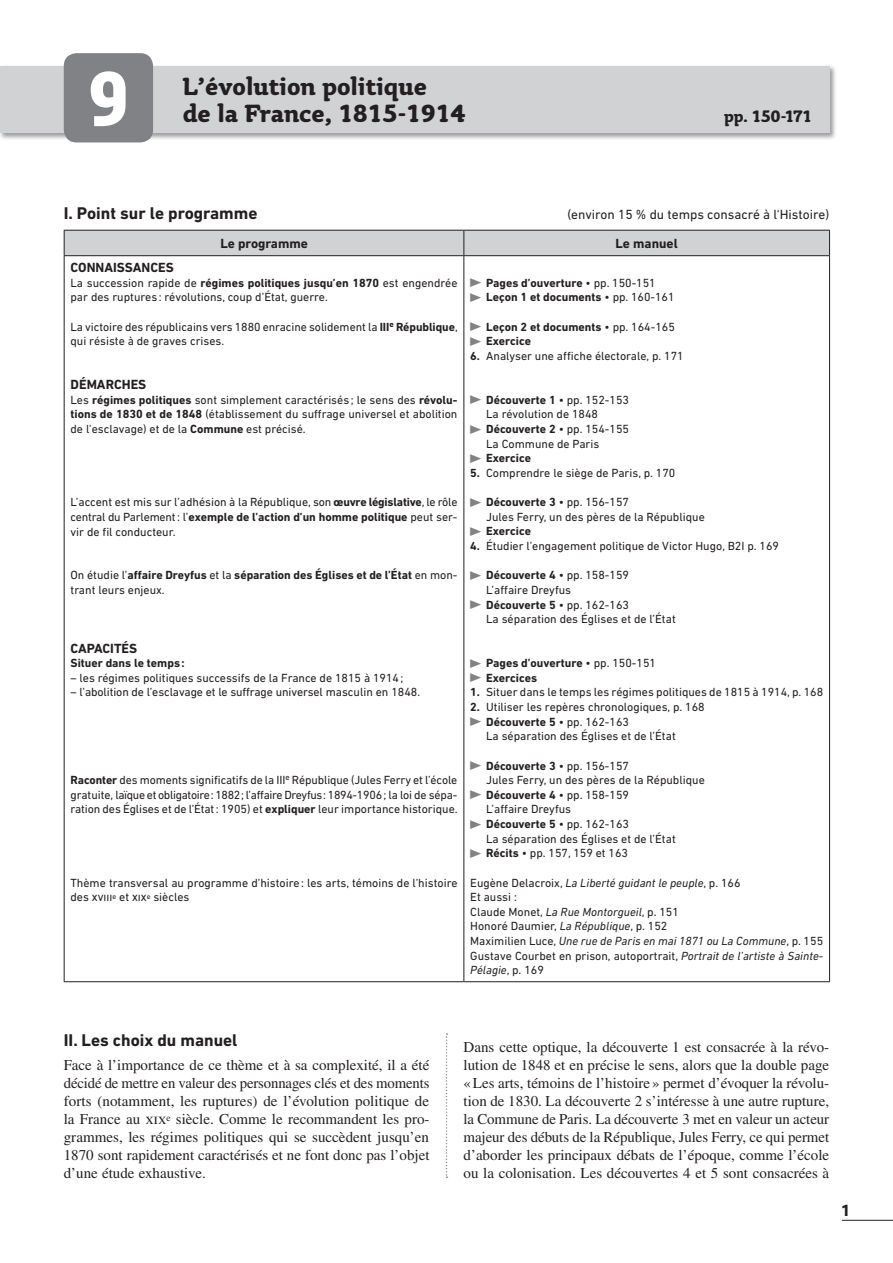
<style>
.page{position:relative;width:893px;height:1263px;background:#fff}
.page>*{position:absolute;margin:0;border:0;box-sizing:border-box;transform-origin:0 0}
.t1{font:700 73.2px "Sansa Con Pro";color:#fff}
.t2{font:700 27px "Tyke ITC Std";color:#231f20}
.t3{font:700 18px "Tyke ITC Std";letter-spacing:-.03em;color:#231f20}
.t4{font:700 17.25px "DIN Next LT Pro";color:#231f20}
.t5{font:15px/18px "Times LT Std";color:#231f20;text-align:justify}
.t6{font:700 15px "Sansa Con Pro";color:#231f20}
.t7{font:700 13.5px "DIN Next LT Pro";color:#231f20}
.t8{font:13.5px "DIN Next LT Pro";color:#231f20}
.t9{font:12px/14.7px "DIN Next LT Pro";color:#231f20}
.t10{font:700 12px/14.7px "DIN Next LT Pro";color:#231f20}
.s1{font-weight:700}
.s2{font-family:"Universal Std Newswith Comm Pi";font-weight:400;font-size:9px;color:#808285}
.s3{font-weight:400}
.s4{font-family:"DIN Next Rounded LT Pro";font-weight:700}
.s5{font-family:"Universal Std Newswith Comm Pi";font-size:9px;color:#808285}
.s6{font-style:italic}
</style>
<div class="page">
<div style="left:0;top:64px;width:837px;height:77px;background:#231f20;opacity:.45"></div>
<div style="left:0;top:66px;width:829px;height:67px;background:#d1d2d4"></div>
<div style="left:64px;top:53px;width:89px;height:89px;background:#808285;border-radius:13px"></div>
<hr style="left:842px;top:1220px;width:51px;height:1px;background:#231f20">
<svg style="left:446px;top:1033px;width:1px;height:145px"></svg>
<div style="left:64px;top:230px;width:766px;height:25px;background:#d1d2d4"></div>
<hr style="left:64px;top:981px;width:400px;height:1px;background:#231f20">
<hr style="left:64px;top:255px;width:400px;height:1px;background:#231f20">
<hr style="left:64px;top:256px;width:1px;height:725px;background:#231f20">
<hr style="left:464px;top:255px;width:366px;height:1px;background:#231f20">
<hr style="left:463px;top:256px;width:1px;height:725px;background:#231f20">
<hr style="left:829px;top:256px;width:1px;height:725px;background:#231f20">
<hr style="left:464px;top:981px;width:366px;height:1px;background:#231f20">
<h1 class="t1" style="left:89px;top:51px;width:40px">9</h1>
<h2 class="t2" style="left:183px;top:71px;width:246px">L’évolution politique</h2>
<h2 class="t2" style="left:183px;top:98px;width:284px">de la France, 1815-1914</h2>
<h3 class="t3" style="left:724px;top:106px;width:90px">pp. 150-171</h3>
<h3 class="t4" style="left:64px;top:203px;width:195px">I. Point sur le programme</h3>
<p class="t8" style="left:567px;top:207px;width:263px">(environ 15 % du temps consacré à l‘Histoire)</p>
<p class="t7" style="left:220px;top:235px;width:89px">Le programme</p>
<p class="t7" style="left:615px;top:235px;width:64px">Le manuel</p>
<p class="t7" style="left:71px;top:260px;width:105px">connaissances</p>
<p class="t9" style="left:71px;top:275px;width:388px">La succession rapide de <span class="s1">régimes politiques jusqu’en 1870</span> est engendrée par des ruptures : révolutions, coup d’État, guerre.</p>
<p class="t9" style="left:71px;top:319px;width:389px">La victoire des républicains vers 1880 enracine solidement la <span class="s1">III</span><sup>e</sup> <span class="s1">République</span>, qui résiste à de graves crises.</p>
<p class="t7" style="left:71px;top:377px;width:77px">démarches</p>
<p class="t9" style="left:71px;top:392px;width:388px;text-align:justify">Les <span class="s1">régimes politiques</span> sont simplement caractérisés ; le sens des <span class="s1">révolu&shy;tions de 1830 et de 1848</span> (établissement du suffrage universel et abolition de l’esclavage) et de la <span class="s1">Commune</span> est précisé.</p>
<p class="t10" style="left:470px;top:275px;width:206px"><span class="s2">▶</span> Pages d’ouverture <span class="s3">• pp. 150-151<br></span><span class="s2">▶</span> Leçon 1 et documents <span class="s3">• pp. 160-161</span></p>
<p class="t10" style="left:470px;top:319px;width:206px"><span class="s2">▶</span> Leçon 2 et documents <span class="s3">• pp. 164-165 </span><span class="s2">▶</span> Exercice</p>
<p class="t9" style="left:470px;top:348px;width:215px"><span class="s4">6.</span> Analyser une affiche électorale, p. 171</p>
<p class="t10" style="left:470px;top:392px;width:160px"><span class="s2">▶</span> Découverte 1 <span class="s3">• pp. 152-153</span></p>
<p class="t9" style="left:486px;top:407px;width:113px">La révolution de 1848</p>
<p class="t10" style="left:470px;top:422px;width:160px"><span class="s2">▶</span> Découverte 2 <span class="s3">• pp. 154-155</span></p>
<p class="t9" style="left:486px;top:436px;width:115px">La Commune de Paris</p>
<p class="t10" style="left:470px;top:451px;width:62px"><span class="s2">▶</span> Exercice</p>
<p class="t9" style="left:470px;top:465px;width:207px"><span class="s4">5.</span> Comprendre le siège de Paris, p. 170</p>
<p class="t10" style="left:470px;top:495px;width:160px"><span class="s2">▶</span> Découverte 3 <span class="s3">• pp. 156-157</span></p>
<p class="t9" style="left:486px;top:509px;width:220px">Jules Ferry, un des pères de la République</p>
<p class="t10" style="left:470px;top:524px;width:62px"><span class="s2">▶</span> Exercice</p>
<p class="t9" style="left:470px;top:538px;width:310px"><span class="s4">4.</span> Étudier l’engagement politique de Victor Hugo, B2I p. 169</p>
<p class="t10" style="left:470px;top:568px;width:160px"><span class="s2">▶</span> Découverte 4 <span class="s3">• pp. 158-159</span></p>
<p class="t9" style="left:486px;top:582px;width:86px">L’affaire Dreyfus</p>
<p class="t10" style="left:470px;top:597px;width:160px"><span class="s2">▶</span> Découverte 5 <span class="s3">• pp. 162-163</span></p>
<p class="t9" style="left:486px;top:612px;width:191px">La séparation des Églises et de l’État</p>
<p class="t10" style="left:470px;top:656px;width:187px"><span class="s2">▶</span> Pages d’ouverture <span class="s3">• pp. 150-151 </span><span class="s2">▶</span> Exercices</p>
<p class="t9" style="left:470px;top:685px;width:354px"><span class="s4">1.</span> Situer dans le temps les régimes politiques de 1815 à 1914, p. 168</p>
<p class="t9" style="left:470px;top:699px;width:236px"><span class="s4">2.</span> Utiliser les repères chronologiques, p. 168</p>
<p class="t10" style="left:470px;top:714px;width:160px"><span class="s2">▶</span> Découverte 5 <span class="s3">• pp. 162-163</span></p>
<p class="t9" style="left:486px;top:729px;width:191px">La séparation des Églises et de l’État</p>
<p class="t10" style="left:470px;top:758px;width:160px"><span class="s2">▶</span> Découverte 3 <span class="s3">• pp. 156-157</span></p>
<p class="t9" style="left:486px;top:772px;width:220px">Jules Ferry, un des pères de la République</p>
<p class="t10" style="left:470px;top:787px;width:160px"><span class="s2">▶</span> Découverte 4 <span class="s3">• pp. 158-159</span></p>
<p class="t9" style="left:486px;top:802px;width:86px">L’affaire Dreyfus</p>
<p class="t10" style="left:470px;top:816px;width:160px"><span class="s2">▶</span> Découverte 5 <span class="s3">• pp. 162-163</span></p>
<p class="t9" style="left:486px;top:831px;width:191px">La séparation des Églises et de l’État</p>
<p class="t9" style="left:470px;top:846px;width:159px"><span class="s5">▶</span> <span class="s1">Récits</span> • pp. 157, 159 et 163</p>
<p class="t9" style="left:470px;top:875px;width:354px">Eugène Delacroix, <span class="s6">La Liberté guidant le peuple</span>, p. 166<br>Et aussi :<br>Claude Monet, <span class="s6">La Rue Montorgueil</span>, p. 151<br>Honoré Daumier, <span class="s6">La République</span>, p. 152<br>Maximilien Luce, <span class="s6">Une rue de Paris en mai 1871 ou La Commune</span>, p. 155<br>Gustave Courbet en prison, autoportrait, <span class="s6">Portrait de l’artiste à Sainte-Pélagie</span>, p. 169</p>
<p class="t9" style="left:71px;top:495px;width:388px;text-align:justify">L’accent est mis sur l’adhésion à la République, son <span class="s1">œuvre législative</span>, le rôle central du Parlement: l’<span class="s1">exemple de l’action d’un homme politique</span> peut ser&shy;vir de fil conducteur.</p>
<p class="t10" style="left:71px;top:568px;width:388px"><span class="s3">On étudie l’</span>affaire Dreyfus <span class="s3">et la</span> séparation des Églises et de l’État <span class="s3">en mon&shy;trant leurs enjeux.</span></p>
<p class="t7" style="left:71px;top:640px;width:68px">capacités</p>
<p class="t10" style="left:71px;top:656px;width:116px">Situer dans le temps:</p>
<p class="t9" style="left:71px;top:670px;width:335px">– les régimes politiques successifs de la France de 1815 à 1914;</p>
<p class="t9" style="left:71px;top:685px;width:351px">– l’abolition de l’esclavage et le suffrage universel masculin en 1848.</p>
<p class="t9" style="left:71px;top:772px;width:389px;text-align:justify"><span class="s1">Raconter</span> des moments significatifs de la III<sup>e</sup> République (Jules Ferry et l’école gratuite, laïque et obligatoire: 1882; l’affaire Dreyfus: 1894-1906; la loi de sépa&shy;ration des Églises et de l’État: 1905) et <span class="s1">expliquer</span> leur importance historique.</p>
<p class="t9" style="left:71px;top:875px;width:388px">Thème transversal au programme d’histoire: les arts, témoins de l’histoire des xviii<sup>e</sup> et xix<sup>e</sup> siècles</p>
<h3 class="t4" style="left:64px;top:1030px;width:175px">II. Les choix du manuel</h3>
<p class="t5" style="left:64px;top:1056px;width:367px">Face à l’importance de ce thème et à sa complexité, il a été décidé de mettre en valeur des personnages clés et des moments forts (notamment, les ruptures) de l’évolution politique de la France au xix<sup>e</sup> siècle. Comme le recommandent les pro&shy;grammes, les régimes politiques qui se succèdent jusqu’en 1870 sont rapidement caractérisés et ne font donc pas l’objet d’une étude exhaustive.</p>
<p class="t5" style="left:463px;top:1038px;width:367px">Dans cette optique, la découverte 1 est consacrée à la révo&shy;lution de 1848 et en précise le sens, alors que la double page «Les arts, témoins de l’histoire» permet d’évoquer la révolu&shy;tion de 1830. La découverte 2 s’intéresse à une autre rupture, la Commune de Paris. La découverte 3 met en valeur un acteur majeur des débuts de la République, Jules Ferry, ce qui permet d’aborder les principaux débats de l’époque, comme l’école ou la colonisation. Les découvertes 4 et 5 sont consacrées à</p>
<p class="t6" style="left:842px;top:1200px;width:9px">1</p>
</div>
